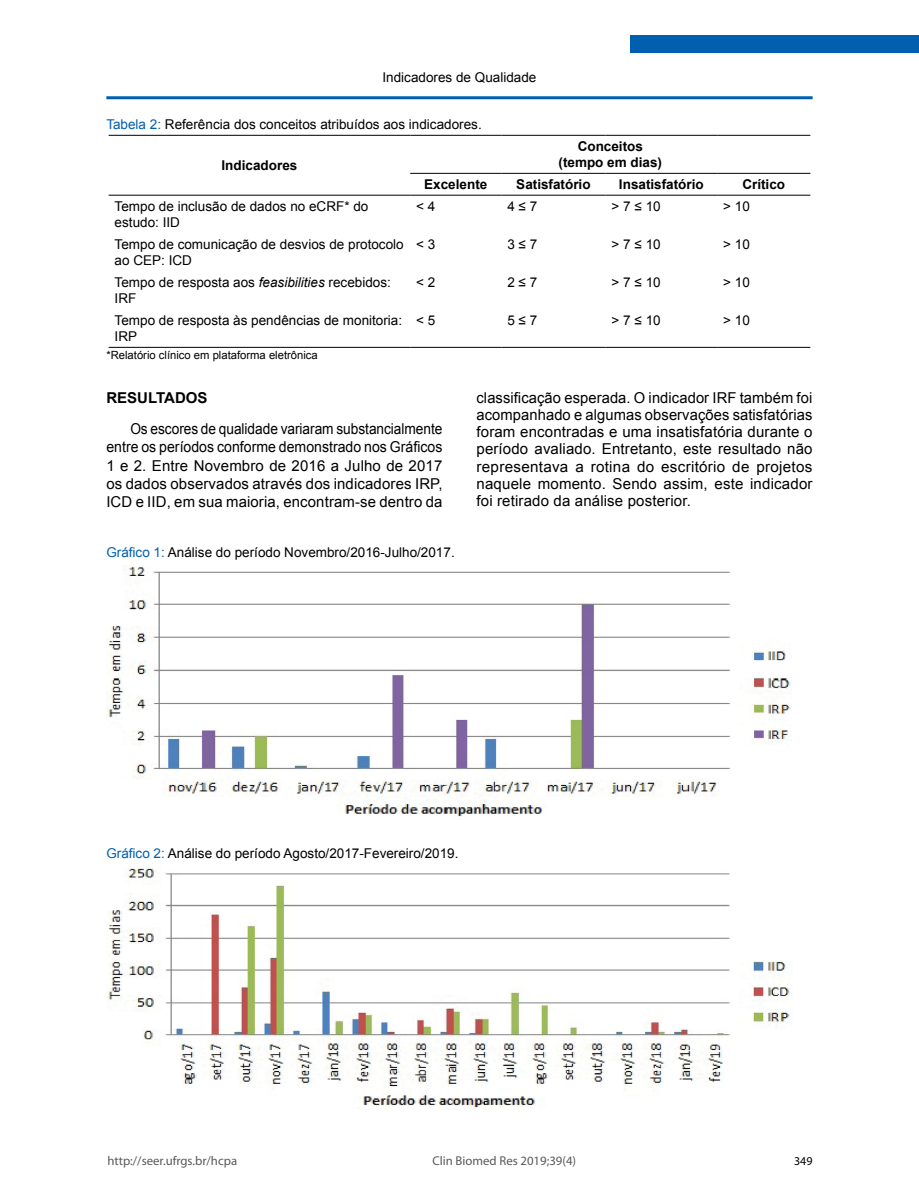
<style>
.page{position:relative;width:919px;height:1191px;background:#fff}
.page>*{position:absolute;margin:0;border:0;box-sizing:border-box;transform-origin:0 0}
.t1{font:15px/17.2px "Arial";letter-spacing:.01em;color:#000;text-align:justify}
.t2{font:15px/18.5px "Arial";letter-spacing:.01em;color:#000;text-align:justify;scale:.91 1}
.t3{font:700 15px "Arial";color:#000}
.t4{font:13.5px/16.2px "Arial";color:#000}
.t5{font:700 13.5px/16.2px "Arial";color:#000;text-align:center}
.t6{font:12.75px "Myriad Pro";color:#58595b}
.t7{font:12px "Myriad Pro";color:#000}
.t8{font:11.25px "Arial";color:#000}
.s1{color:#005fae}
.s2{font-style:italic}
</style>
<div class="page">
<div style="left:631px;top:35px;width:287px;height:18px;background:#005fae"></div>
<hr style="left:106px;top:96px;width:706px;height:3px;background:#005fae">
<svg style="left:109px;top:172px;width:701px;height:175px"></svg>
<hr style="left:109px;top:135px;width:301px;height:1px;background:#000">
<hr style="left:109px;top:195px;width:301px;height:1px;background:#000">
<hr style="left:410px;top:135px;width:91px;height:1px;background:#000">
<hr style="left:501px;top:135px;width:104px;height:1px;background:#000">
<hr style="left:605px;top:135px;width:112px;height:1px;background:#000">
<hr style="left:717px;top:135px;width:93px;height:1px;background:#000">
<hr style="left:410px;top:173px;width:91px;height:1px;background:#000">
<hr style="left:501px;top:173px;width:104px;height:1px;background:#000">
<hr style="left:605px;top:173px;width:112px;height:1px;background:#000">
<hr style="left:717px;top:173px;width:93px;height:1px;background:#000">
<hr style="left:410px;top:195px;width:91px;height:1px;background:#000">
<hr style="left:501px;top:195px;width:104px;height:1px;background:#000">
<hr style="left:605px;top:195px;width:112px;height:1px;background:#000">
<hr style="left:717px;top:195px;width:93px;height:1px;background:#000">
<hr style="left:109px;top:347px;width:301px;height:1px;background:#000">
<hr style="left:410px;top:347px;width:91px;height:1px;background:#000">
<hr style="left:501px;top:347px;width:104px;height:1px;background:#000">
<hr style="left:605px;top:347px;width:112px;height:1px;background:#000">
<hr style="left:717px;top:347px;width:93px;height:1px;background:#000">
<img style="left:106px;top:565px;width:685px;height:252px">
<img style="left:106px;top:866px;width:686px;height:243px">
<p class="t4" style="left:382px;top:69px;width:155px">Indicadores de Qualidade</p>
<p class="t4" style="left:106px;top:116px;width:377px"><span class="s1">Tabela 2:</span> Referência dos conceitos atribuídos aos indicadores.</p>
<p class="t5" style="left:221px;top:157px;width:77px">Indicadores</p>
<p class="t5" style="left:558px;top:138px;width:105px">Conceitos (tempo em dias)</p>
<p class="t5" style="left:424px;top:176px;width:65px">Excelente</p>
<p class="t5" style="left:516px;top:176px;width:76px">Satisfatório</p>
<p class="t5" style="left:619px;top:176px;width:86px">Insatisfatório</p>
<p class="t5" style="left:742px;top:176px;width:44px">Crítico</p>
<p class="t4" style="left:115px;top:198px;width:255px">Tempo de inclusão de dados no eCRF* do estudo: IID</p>
<p class="t4" style="left:416px;top:198px;width:21px">&lt; 4</p>
<p class="t4" style="left:507px;top:198px;width:31px">4≤7</p>
<p class="t4" style="left:611px;top:198px;width:51px">&gt;7≤10</p>
<p class="t4" style="left:723px;top:198px;width:28px">&gt; 10</p>
<p class="t4" style="left:115px;top:236px;width:290px">Tempo de comunicação de desvios de protocolo ao CEP: ICD</p>
<p class="t4" style="left:416px;top:236px;width:21px">&lt; 3</p>
<p class="t4" style="left:507px;top:236px;width:31px">3≤7</p>
<p class="t4" style="left:611px;top:236px;width:51px">&gt;7≤10</p>
<p class="t4" style="left:723px;top:236px;width:28px">&gt; 10</p>
<p class="t4" style="left:115px;top:274px;width:278px">Tempo de resposta aos <span class="s2">feasibilities</span> recebidos:<br>IRF</p>
<p class="t4" style="left:416px;top:274px;width:21px">&lt; 2</p>
<p class="t4" style="left:507px;top:274px;width:31px">2≤7</p>
<p class="t4" style="left:611px;top:274px;width:51px">&gt;7≤10</p>
<p class="t4" style="left:723px;top:274px;width:28px">&gt; 10</p>
<p class="t4" style="left:115px;top:312px;width:289px">Tempo de resposta às pendências de monitoria:<br>IRP</p>
<p class="t4" style="left:416px;top:312px;width:21px">&lt; 5</p>
<p class="t4" style="left:507px;top:312px;width:31px">5≤7</p>
<p class="t4" style="left:611px;top:312px;width:51px">&gt;7≤10</p>
<p class="t4" style="left:723px;top:312px;width:28px">&gt; 10</p>
<p class="t8" style="left:106px;top:348px;width:213px">*Relatório clínico em plataforma eletrônica</p>
<p class="t3" style="left:106px;top:387px;width:103px">RESULTADOS</p>
<p class="t2" style="left:106px;top:419px;width:371px;text-indent:24px">Os escores de qualidade variaram substancialmente entre os períodos conforme demonstrado nos Gráficos 1 e 2. Entre Novembro de 2016 a Julho de 2017 os dados observados através dos indicadores IRP, ICD e IID, em sua maioria, encontram-se dentro da</p>
<p class="t1" style="left:476px;top:388px;width:337px">classificação esperada. O indicador IRF também foi acompanhado e algumas observações satisfatórias foram encontradas e uma insatisfatória durante o período avaliado. Entretanto, este resultado não representava a rotina do escritório de projetos naquele momento. Sendo assim, este indicador foi retirado da análise posterior.</p>
<p class="t4" style="left:106px;top:544px;width:350px"><span class="s1">Gráfico 1:</span> Análise do período Novembro/2016-Julho/2017.</p>
<p class="t4" style="left:106px;top:845px;width:353px"><span class="s1">Gráfico 2:</span> Análise do período Agosto/2017-Fevereiro/2019.</p>
<p class="t6" style="left:108px;top:1153px;width:131px">http://seer.ufrgs.br/hcpa</p>
<p class="t6" style="left:432px;top:1153px;width:145px">Clin Biomed Res 2019;39(4)</p>
<p class="t7" style="left:794px;top:1153px;width:20px">349</p>
</div>
